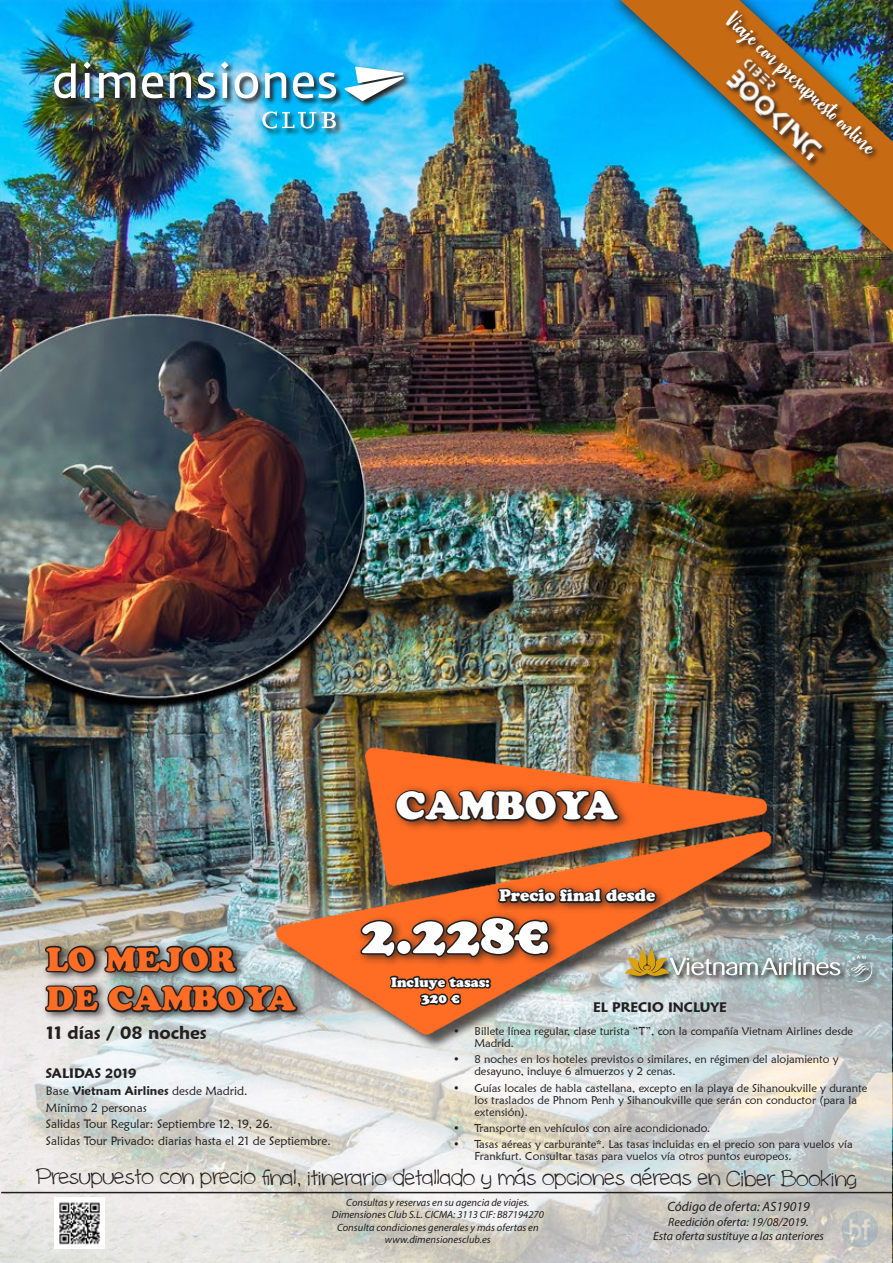
<style>
.page{position:relative;width:893px;height:1263px;background:#fff}
.page>*{position:absolute;margin:0;border:0;box-sizing:border-box;transform-origin:0 0}
.t1{font:54px "Cooper Black Std";color:#fff}
.t2{font:39px "Cooper Black Std";color:#fff}
.t3{font:33px/39.6px "Cooper Black Std";color:#ff6c24}
.t4{font:28.5px "Strawberry Blossom";color:#fff}
.t5{font:22.5px "cinnamoncake";color:#231f20}
.t6{font:600 18px "Maiandra GD";color:#231f20}
.t7{font:16.5px "Cooper Black Std";color:#fff}
.t8{font:600 13.5px "Maiandra GD";color:#231f20}
.t9{font:italic 13.5px "Myriad Pro";color:#231f20}
.t10{font:13.5px/16.2px "Cooper Black Std";color:#fff;text-align:center}
.t11{font:12px/16.5px "Maiandra GD";color:#231f20}
.t12{font:italic 12px/14.4px "Myriad Pro";color:#231f20;text-align:center}
.t13{font:11.25px/12px "Maiandra GD";color:#231f20}
.t14{font:italic 10.5px/12.6px "Myriad Pro";color:#231f20;text-align:center}
.s1{font-weight:600}
</style>
<div class="page">
<img style="left:0;top:0;width:893px;height:1263px">
<svg style="left:1px;top:882px;width:891px;height:381px"></svg>
<img style="left:54px;top:1198px;width:51px;height:50px">
<div style="left:277px;top:748px;width:510px;height:302px;background:#231f20;opacity:.76"></div>
<img style="left:299px;top:732px;width:474px;height:316px">
<hr style="left:1px;top:1192px;width:892px;height:1px;background:#231f20">
<img style="left:53px;top:60px;width:358px;height:76px">
<svg style="left:54px;top:63px;width:22px;height:35px"></svg>
<svg style="left:84px;top:62px;width:7px;height:36px"></svg>
<svg style="left:99px;top:72px;width:36px;height:26px"></svg>
<svg style="left:142px;top:72px;width:21px;height:26px"></svg>
<svg style="left:170px;top:72px;width:21px;height:26px"></svg>
<svg style="left:197px;top:72px;width:18px;height:26px"></svg>
<svg style="left:221px;top:62px;width:7px;height:36px"></svg>
<svg style="left:235px;top:72px;width:23px;height:26px"></svg>
<svg style="left:265px;top:72px;width:21px;height:26px"></svg>
<svg style="left:293px;top:72px;width:43px;height:26px"></svg>
<svg style="left:262px;top:111px;width:54px;height:18px"></svg>
<svg style="left:322px;top:112px;width:14px;height:16px"></svg>
<svg style="left:344px;top:67px;width:60px;height:34px"></svg>
<svg style="left:388px;top:967px;width:103px;height:43px"></svg>
<div style="left:357px;top:911px;width:204px;height:56px;background:#231f20;opacity:.75"></div>
<svg style="left:358px;top:918px;width:39px;height:41px"></svg>
<div style="left:396px;top:939px;width:16px;height:16px;border:3px solid #231f20;border-radius:50%"></div>
<svg style="left:409px;top:915px;width:142px;height:44px"></svg>
<div style="left:392px;top:784px;width:239px;height:48px;background:#231f20;opacity:.75"></div>
<svg style="left:394px;top:788px;width:227px;height:35px"></svg>
<svg style="left:624px;top:948px;width:256px;height:41px"></svg>
<svg style="left:846px;top:955px;width:27px;height:27px"></svg>
<img style="left:625px;top:949px;width:215px;height:27px">
<div style="left:494px;top:883px;width:174px;height:30px;background:#231f20;opacity:.75"></div>
<svg style="left:496px;top:886px;width:162px;height:20px"></svg>
<div style="left:41px;top:940px;width:268px;height:83px;background:#231f20;opacity:.87"></div>
<img style="left:44px;top:730px;width:255px;height:370px">
<img style="left:606px;top:258px;width:287px;height:27px">
<img style="left:604px;top:0;width:289px;height:258px">
<img style="left:725px;top:10px;width:155px;height:151px">
<svg style="left:725px;top:58px;width:104px;height:109px"></svg>
<img style="left:726px;top:58px;width:106px;height:103px">
<img style="left:826px;top:1196px;width:67px;height:67px">
<h3 class="t4" style="left:740px;top:7px;width:197px;rotate:43deg">Viaje con presupuesto online</h3>
<h3 class="t3" style="left:46px;top:939px;width:251px">LO MEJOR<br>DE CAMBOYA</h3>
<h3 class="t6" style="left:46px;top:1021px;width:162px">11 días / 08 noches</h3>
<p class="t8" style="left:46px;top:1065px;width:92px">SALIDAS 2019</p>
<p class="t11" style="left:46px;top:1082px;width:286px">Base <span class="s1">Vietnam Airlines</span> desde Madrid.<br>Mínimo 2 personas<br>Salidas Tour Regular: Septiembre 12, 19, 26.<br>Salidas Tour Privado: diarias hasta el 21 de Septiembre.</p>
<h2 class="t2" style="left:396px;top:782px;width:223px">CAMBOYA</h2>
<h3 class="t7" style="left:499px;top:886px;width:158px">Precio final desde</h3>
<h1 class="t1" style="left:361px;top:902px;width:189px">2.228€</h1>
<p class="t10" style="left:391px;top:974px;width:100px">Incluye tasas:<br>320 €</p>
<p class="t8" style="left:593px;top:999px;width:135px">EL PRECIO INCLUYE</p>
<p class="t13" style="left:474px;top:1025px;width:380px;text-indent:-21px">• Billete línea regular, clase turista “T”, con la compañía Vietnam Airlines desde<br>Madrid.</p>
<p class="t13" style="left:474px;top:1053px;width:366px;text-indent:-21px">• 8 noches en los hoteles previstos o similares, en régimen del alojamiento y desayuno, incluye 6 almuerzos y 2 cenas.</p>
<p class="t13" style="left:474px;top:1081px;width:394px;text-indent:-21px">• Guías locales de habla castellana, excepto en la playa de Sihanoukville y durante los traslados de Phnom Penh y Sihanoukville que serán con conductor (para la extensión).</p>
<p class="t13" style="left:453px;top:1122px;width:259px">• Transporte en vehículos con aire acondicionado.</p>
<p class="t13" style="left:474px;top:1138px;width:380px;text-indent:-21px">• Tasas aéreas y carburante*. Las tasas incluidas en el precio son para vuelos vía<br>Frankfurt. Consultar tasas para vuelos vía otros puntos europeos.</p>
<h3 class="t5" style="left:36px;top:1164px;width:822px">Presupuesto con precio final, itinerario detallado y más opciones aéreas en Ciber Booking</h3>
<p class="t14" style="left:332px;top:1196px;width:214px">Consultas y reservas en su agencia de viajes.<br>Dimensiones Club S.L. CICMA: 3113 CIF: B87194270<br>Consulta condiciones generales y más ofertas en www.dimensionesclub.es</p>
<p class="t9" style="left:667px;top:1198px;width:144px">Código de oferta: AS19019</p>
<p class="t12" style="left:653px;top:1214px;width:172px">Reedición oferta: 19/08/2019.<br>Esta oferta sustituye a las anteriores</p>
</div>
